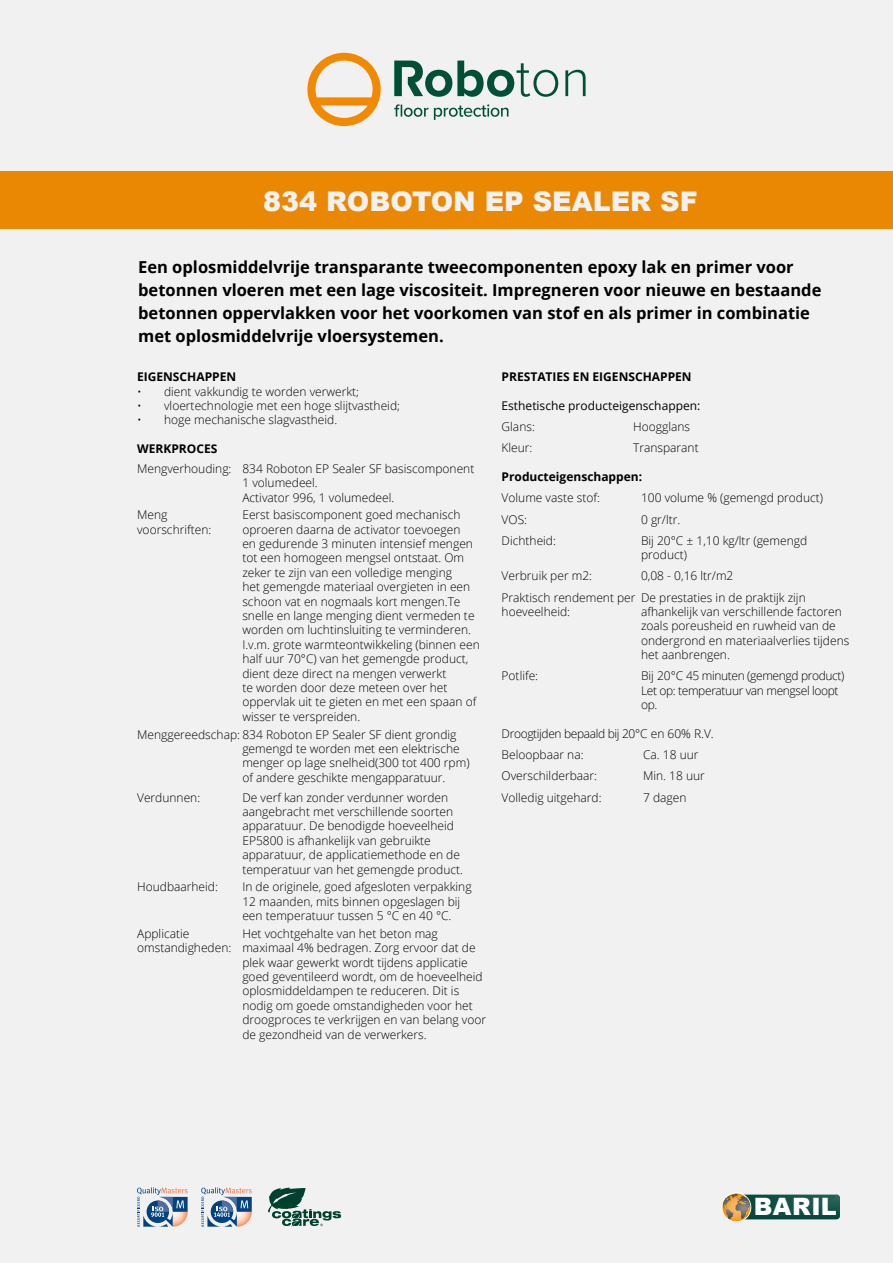
<style>
.page{position:relative;width:893px;height:1263px;background:#f1f1f1}
.page>*{position:absolute;margin:0;border:0;box-sizing:border-box;transform-origin:0 0}
.t1{font:900 27px "Arial";color:#f1f1f1}
.t2{font:900 24px "Arial";letter-spacing:.015em;color:#fff}
.t3{font:700 16.5px/23.1px "Open Sans";color:#000}
.t4{font:300 12px/14.4px "Open Sans";color:#000}
.t5{font:300 12px/14.4px "Open Sans";letter-spacing:-.03em;color:#000}
.t6{font:700 12px "Open Sans";color:#000}
.t7{font:12px "Open Sans";color:#000}
</style>
<div class="page">
<div style="left:0;top:171px;width:893px;height:58px;background:#eb8803"></div>
<svg style="left:137px;top:1187px;width:51px;height:40px"></svg>
<svg style="left:201px;top:1187px;width:51px;height:40px"></svg>
<svg style="left:268px;top:1187px;width:73px;height:40px"></svg>
<svg style="left:722px;top:1193px;width:29px;height:29px"></svg>
<div style="left:722px;top:1193px;width:29px;height:29px;border:1px solid #fff;border-radius:50%"></div>
<svg style="left:723px;top:1194px;width:117px;height:25px;background:#3c634f"></svg>
<svg style="left:307px;top:53px;width:74px;height:73px"></svg>
<svg style="left:394px;top:104px;width:34px;height:13px"></svg>
<svg style="left:434px;top:104px;width:74px;height:16px"></svg>
<svg style="left:394px;top:61px;width:192px;height:36px"></svg>
<h1 class="t1" style="left:263px;top:182px;width:436px">834 ROBOTON EP SEALER SF</h1>
<p class="t3" style="left:138px;top:255px;width:685px">Een oplosmiddelvrije transparante tweecomponenten epoxy lak en primer voor betonnen vloeren met een lage viscositeit. Impregneren voor nieuwe en bestaande betonnen oppervlakken voor het voorkomen van stof en als primer in combinatie met oplosmiddelvrije vloersystemen.</p>
<p class="t6" style="left:137px;top:368px;width:101px">EIGENSCHAPPEN</p>
<p class="t4" style="left:137px;top:384px;width:223px">• dient vakkundig te worden verwerkt;</p>
<p class="t4" style="left:137px;top:398px;width:264px">• vloertechnologie met een hoge slijtvastheid;</p>
<p class="t4" style="left:137px;top:413px;width:202px">• hoge mechanische slagvastheid.</p>
<p class="t6" style="left:137px;top:440px;width:82px">WERKPROCES</p>
<p class="t4" style="left:242px;top:461px;width:233px;text-indent:-105px">Mengverhouding: 834 Roboton EP Sealer SF basiscomponent<br>1 volumedeel.<br>Activator 996, 1 volumedeel.</p>
<p class="t4" style="left:137px;top:507px;width:76px">Meng voorschriften:</p>
<p class="t4" style="left:242px;top:507px;width:239px">Eerst basiscomponent goed mechanisch oproeren daarna de activator toevoegen<br>en gedurende 3 minuten intensief mengen tot een homogeen mengsel ontstaat. Om zeker te zijn van een volledige menging<br>het gemengde materiaal overgieten in een schoon vat en nogmaals kort mengen.Te snelle en lange menging dient vermeden te worden om luchtinsluiting te verminderen.<br>I.v.m. grote warmteontwikkeling (binnen een half uur 70°C) van het gemengde product, dient deze direct na mengen verwerkt<br>te worden door deze meteen over het oppervlak uit te gieten en met een spaan of wisser te verspreiden.</p>
<p class="t4" style="left:242px;top:727px;width:229px;text-indent:-105px">Menggereedschap: 834 Roboton EP Sealer SF dient grondig gemengd te worden met een elektrische menger op lage snelheid(300 tot 400 rpm) of andere geschikte mengapparatuur.</p>
<p class="t4" style="left:137px;top:790px;width:65px">Verdunnen:</p>
<p class="t4" style="left:242px;top:790px;width:222px">De verf kan zonder verdunner worden aangebracht met verschillende soorten apparatuur. De benodigde hoeveelheid EP5800 is afhankelijk van gebruikte apparatuur, de applicatiemethode en de temperatuur van het gemengde product.</p>
<p class="t4" style="left:137px;top:879px;width:82px">Houdbaarheid:</p>
<p class="t4" style="left:242px;top:879px;width:231px">In de originele, goed afgesloten verpakking<br>12 maanden, mits binnen opgeslagen bij een temperatuur tussen 5 °C en 40 °C.</p>
<p class="t4" style="left:137px;top:926px;width:96px">Applicatie omstandigheden:</p>
<p class="t4" style="left:242px;top:926px;width:245px">Het vochtgehalte van het beton mag maximaal 4% bedragen. Zorg ervoor dat de plek waar gewerkt wordt tijdens applicatie goed geventileerd wordt, om de hoeveelheid oplosmiddeldampen te reduceren. Dit is nodig om goede omstandigheden voor het droogproces te verkrijgen en van belang voor de gezondheid van de verwerkers.</p>
<p class="t6" style="left:502px;top:368px;width:192px">PRESTATIES EN EIGENSCHAPPEN</p>
<p class="t7" style="left:502px;top:397px;width:200px">Esthetische producteigenschappen:</p>
<p class="t4" style="left:502px;top:419px;width:35px">Glans:</p>
<p class="t4" style="left:633px;top:419px;width:58px">Hoogglans</p>
<p class="t4" style="left:502px;top:441px;width:32px">Kleur:</p>
<p class="t4" style="left:633px;top:441px;width:67px">Transparant</p>
<p class="t6" style="left:502px;top:468px;width:142px">Producteigenschappen:</p>
<p class="t4" style="left:502px;top:490px;width:100px">Volume vaste stof:</p>
<p class="t4" style="left:641px;top:490px;width:184px">100 volume % (gemengd product)</p>
<p class="t4" style="left:502px;top:512px;width:27px">VOS:</p>
<p class="t4" style="left:641px;top:512px;width:41px">0 gr/ltr.</p>
<p class="t4" style="left:502px;top:533px;width:56px">Dichtheid:</p>
<p class="t4" style="left:641px;top:533px;width:168px">Bij 20°C ± 1,10 kg/ltr (gemengd product)</p>
<p class="t4" style="left:502px;top:568px;width:92px">Verbruik per m2:</p>
<p class="t4" style="left:641px;top:568px;width:94px">0,08 - 0,16 ltr/m2</p>
<p class="t4" style="left:502px;top:590px;width:135px">Praktisch rendement per hoeveelheid:</p>
<p class="t4" style="left:641px;top:590px;width:210px">De prestaties in de praktijk zijn afhankelijk van verschillende factoren zoals poreusheid en ruwheid van de ondergrond en materiaalverlies tijdens het aanbrengen.</p>
<p class="t4" style="left:502px;top:668px;width:38px">Potlife:</p>
<p class="t5" style="left:641px;top:668px;width:205px">Bij 20°C 45 minuten (gemengd product)<br>Let op: temperatuur van mengsel loopt op.</p>
<p class="t5" style="left:502px;top:723px;width:214px;line-height:21.1px">Droogtijden bepaald bij 20°C en 60% R.V.<br>Beloopbaar na:</p>
<p class="t4" style="left:643px;top:747px;width:57px">Ca. 18 uur</p>
<p class="t4" style="left:502px;top:768px;width:97px">Overschilderbaar:</p>
<p class="t4" style="left:643px;top:768px;width:63px">Min. 18 uur</p>
<p class="t4" style="left:502px;top:790px;width:101px">Volledig uitgehard:</p>
<p class="t4" style="left:643px;top:790px;width:45px">7 dagen</p>
<h2 class="t2" style="left:754px;top:1189px;width:84px">BARIL</h2>
</div>
